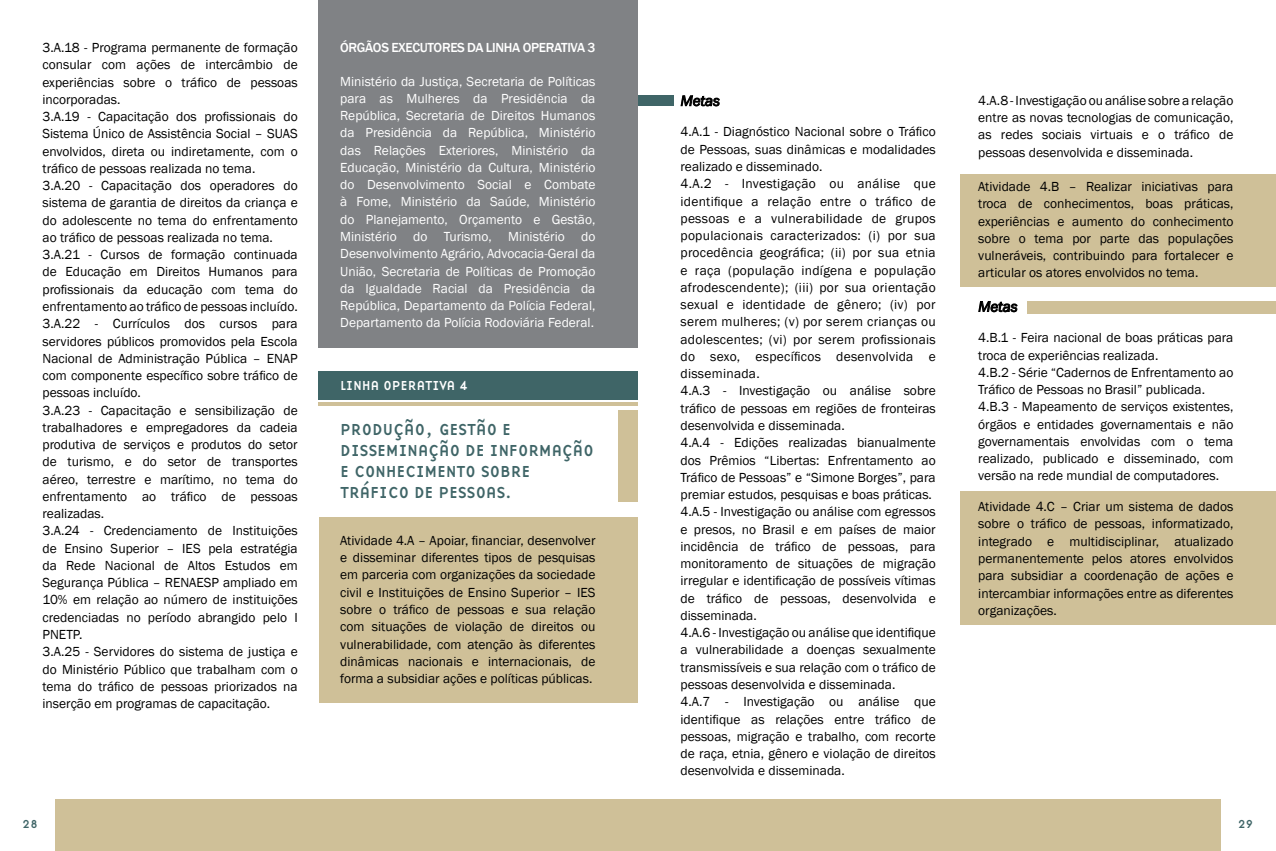
<style>
.page{position:relative;width:1276px;height:851px;background:#fff}
.page>*{position:absolute;margin:0;border:0;box-sizing:border-box;transform-origin:0 0}
.t1{font:16.5px/21px "Base Nine";letter-spacing:-.025em;color:#3f6567}
.t2{font:italic 15px "Franklin Gothic";color:#000}
.t3{font:13.5px/17.2px "Franklin Gothic";color:#000;text-align:justify}
.t4{font:13.5px/17.2px "Franklin Gothic";color:#fff;text-align:justify}
.t5{font:500 13.5px "Franklin Gothic";letter-spacing:-.025em;color:#fff}
.t6{font:13.5px "Base Nine";letter-spacing:-.025em;color:#fff}
.t7{font:12px "Base Nine";color:#3f6567}
</style>
<div class="page">
<div style="left:319px;top:371px;width:319px;height:28px;background:#3f6567"></div>
<hr style="left:319px;top:402px;width:319px;height:3px;background:#cfc098">
<div style="left:55px;top:799px;width:1165px;height:51px;background:#cfc098"></div>
<div style="left:319px;top:0;width:319px;height:347px;background:#808285"></div>
<div style="left:319px;top:517px;width:319px;height:186px;background:#cfc098"></div>
<div style="left:618px;top:410px;width:20px;height:92px;background:#cfc098"></div>
<div style="left:960px;top:490px;width:316px;height:134px;background:#cfc098"></div>
<div style="left:960px;top:174px;width:316px;height:113px;background:#cfc098"></div>
<svg style="left:681px;top:95px;width:39px;height:12px"></svg>
<svg style="left:978px;top:301px;width:39px;height:12px"></svg>
<div style="left:638px;top:95px;width:35px;height:11px;background:#3f6567"></div>
<div style="left:1027px;top:301px;width:249px;height:12px;background:#cfc098"></div>
<p class="t3" style="left:43px;top:39px;width:257px;text-align:left">3.A.18 - Programa permanente de formação consular com ações de intercâmbio de experiências sobre o tráfico de pessoas incorporadas.<br>3.A.19 - Capacitação dos profissionais do Sistema Único de Assistência Social – SUAS envolvidos, direta ou indiretamente, com o tráfico de pessoas realizada no tema.<br>3.A.20 - Capacitação dos operadores do sistema de garantia de direitos da criança e do adolescente no tema do enfrentamento ao tráfico de pessoas realizada no tema.<br>3.A.21 - Cursos de formação continuada de Educação em Direitos Humanos para profissionais da educação com tema do enfrentamento ao tráfico de pessoas incluído.<br>3.A.22 - Currículos dos cursos para servidores públicos promovidos pela Escola Nacional de Administração Pública – ENAP com componente específico sobre tráfico de pessoas incluído.<br>3.A.23 - Capacitação e sensibilização de trabalhadores e empregadores da cadeia produtiva de serviços e produtos do setor de turismo, e do setor de transportes aéreo, terrestre e marítimo, no tema do enfrentamento ao tráfico de pessoas realizadas.<br>3.A.24 - Credenciamento de Instituições de Ensino Superior – IES pela estratégia da Rede Nacional de Altos Estudos em Segurança Pública – RENAESP ampliado em 10% em relação ao número de instituições credenciadas no período abrangido pelo I PNETP.<br>3.A.25 - Servidores do sistema de justiça e do Ministério Público que trabalham com o tema do tráfico de pessoas priorizados na inserção em programas de capacitação.</p>
<p class="t5" style="left:340px;top:39px;width:60px">ÓRGÃOS EXECUTORES</p>
<p class="t5" style="left:467px;top:39px;width:33px">DA LINHA</p>
<p class="t5" style="left:523px;top:39px;width:16px">OPERATIVA</p>
<p class="t5" style="left:587px;top:39px;width:9px">3</p>
<p class="t4" style="left:340px;top:73px;width:257px">Ministério da Justiça, Secretaria de Políticas para as Mulheres da Presidência da República, Secretaria de Direitos Humanos da Presidência da República, Ministério das Relações Exteriores, Ministério da Educação, Ministério da Cultura, Ministério do Desenvolvimento Social e Combate à Fome, Ministério da Saúde, Ministério do Planejamento, Orçamento e Gestão, Ministério do Turismo, Ministério do Desenvolvimento Agrário, Advocacia-Geral da União, Secretaria de Políticas de Promoção da Igualdade Racial da Presidência da República, Departamento da Polícia Federal, Departamento da Polícia Rodoviária Federal.</p>
<p class="t6" style="left:340px;top:376px;width:130px">LINHA OPERATIVA 4</p>
<p class="t1" style="left:340px;top:418px;width:255px">PRODUÇÃO, GESTÃO E<br>DISSEMINAÇÃO DE INFORMAÇÃO<br>E CONHECIMENTO SOBRE<br>TRÁFI CO DE PESSOAS.</p>
<p class="t3" style="left:340px;top:532px;width:257px">Atividade 4.A – Apoiar, financiar, desenvolver e disseminar diferentes tipos de pesquisas em parceria com organizações da sociedade civil e Instituições de Ensino Superior – IES sobre o tráfico de pessoas e sua relação com situações de violação de direitos ou vulnerabilidade, com atenção às diferentes dinâmicas nacionais e internacionais, de forma a subsidiar ações e políticas públicas.</p>
<p class="t2" style="left:680px;top:91px;width:41px">Metas</p>
<p class="t3" style="left:680px;top:124px;width:257px;text-align:left">4.A.1 - Diagnóstico Nacional sobre o Tráfico de Pessoas, suas dinâmicas e modalidades realizado e disseminado.<br>4.A.2 - Investigação ou análise que identifique a relação entre o tráfico de pessoas e a vulnerabilidade de grupos populacionais caracterizados: (i) por sua procedência geográfica; (ii) por sua etnia e raça (população indígena e população afrodescendente); (iii) por sua orientação sexual e identidade de gênero; (iv) por serem mulheres; (v) por serem crianças ou adolescentes; (vi) por serem profissionais do sexo, específicos desenvolvida e disseminada.<br>4.A.3 - Investigação ou análise sobre tráfico de pessoas em regiões de fronteiras desenvolvida e disseminada.<br>4.A.4 - Edições realizadas bianualmente dos Prêmios “Libertas: Enfrentamento ao Tráfico de Pessoas” e “Simone Borges”, para premiar estudos, pesquisas e boas práticas.<br>4.A.5 - Investigação ou análise com egressos e presos, no Brasil e em países de maior incidência de tráfico de pessoas, para monitoramento de situações de migração irregular e identificação de possíveis vítimas de tráfico de pessoas, desenvolvida e disseminada.<br>4.A.6 - Investigação ou análise que identifique a vulnerabilidade a doenças sexualmente transmissíveis e sua relação com o tráfico de pessoas desenvolvida e disseminada.<br>4.A.7 - Investigação ou análise que identifique as relações entre tráfico de pessoas, migração e trabalho, com recorte de raça, etnia, gênero e violação de direitos desenvolvida e disseminada.</p>
<p class="t3" style="left:978px;top:92px;width:257px">4.A.8 - Investigação ou análise sobre a relação entre as novas tecnologias de comunicação, as redes sociais virtuais e o tráfico de pessoas desenvolvida e disseminada.</p>
<p class="t3" style="left:978px;top:178px;width:257px">Atividade 4.B – Realizar iniciativas para troca de conhecimentos, boas práticas, experiências e aumento do conhecimento sobre o tema por parte das populações vulneráveis, contribuindo para fortalecer e articular os atores envolvidos no tema.</p>
<p class="t2" style="left:978px;top:297px;width:41px">Metas</p>
<p class="t3" style="left:978px;top:329px;width:257px;text-align:left">4.B.1 - Feira nacional de boas práticas para troca de experiências realizada.<br>4.B.2 - Série “Cadernos de Enfrentamento ao Tráfico de Pessoas no Brasil” publicada.<br>4.B.3 - Mapeamento de serviços existentes, órgãos e entidades governamentais e não governamentais envolvidas com o tema realizado, publicado e disseminado, com versão na rede mundial de computadores.</p>
<p class="t3" style="left:978px;top:498px;width:257px">Atividade 4.C – Criar um sistema de dados sobre o tráfico de pessoas, informatizado, integrado e multidisciplinar, atualizado permanentemente pelos atores envolvidos para subsidiar a coordenação de ações e intercambiar informações entre as diferentes organizações.</p>
<p class="t7" style="left:22px;top:815px;width:17px">28</p>
<p class="t7" style="left:1238px;top:815px;width:17px">29</p>
</div>
